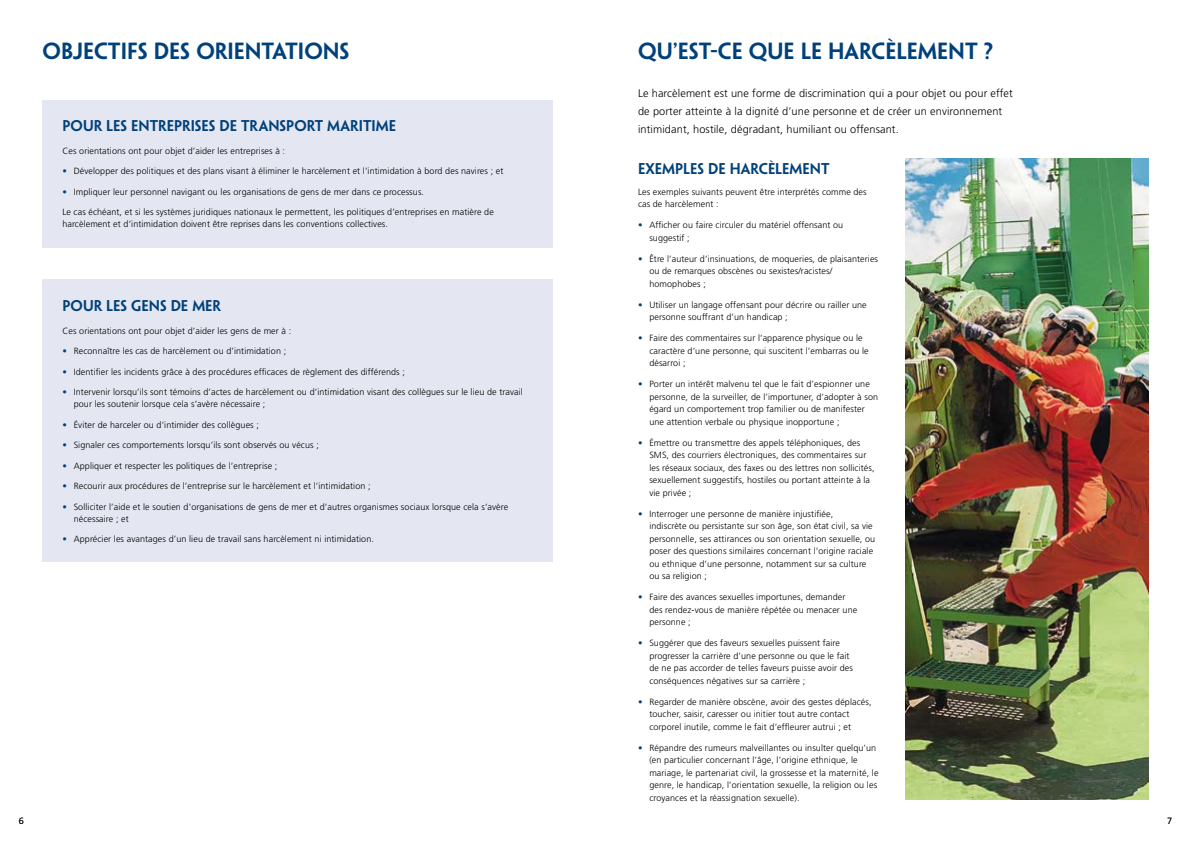
<style>
.page{position:relative;width:1191px;height:842px;background:#fff}
.page>*{position:absolute;margin:0;border:0;box-sizing:border-box;transform-origin:0 0}
.t1{font:600 21px "Penumbra Sans Std";color:#00417b}
.t2{font:600 14px "Penumbra Sans Std";color:#00417b}
.t3{font:300 11px/18px "Frutiger LT Std";letter-spacing:.01em;color:#000}
.t4{font:300 9px/12.5px "Frutiger LT Std";letter-spacing:.01em;color:#000}
.s1{color:#00417b}
</style>
<div class="page">
<div style="left:43px;top:100px;width:510px;height:147px;background:#e4e7f1"></div>
<div style="left:43px;top:280px;width:510px;height:282px;background:#e4e7f1"></div>
<img style="left:905px;top:159px;width:243px;height:640px">
<h1 class="t1" style="left:43px;top:38px;width:308px">OBJECTIFS DES ORIENTATIONS</h1>
<h2 class="t2" style="left:62px;top:117px;width:335px">POUR LES ENTREPRISES DE TRANSPORT MARITIME</h2>
<p class="t4" style="left:62px;top:145px;width:224px">Ces orientations ont pour objet d’aider les entreprises à :</p>
<p class="t4" style="left:62px;top:165px;width:442px"><span class="s1">•</span> Développer des politiques et des plans visant à éliminer le harcèlement et l’intimidation à bord des navires ; et</p>
<p class="t4" style="left:62px;top:186px;width:363px"><span class="s1">•</span> Impliquer leur personnel navigant ou les organisations de gens de mer dans ce processus.</p>
<p class="t4" style="left:62px;top:206px;width:433px;line-height:12px">Le cas échéant, et si les systèmes juridiques nationaux le permettent, les politiques d’entreprises en matière de harcèlement et d’intimidation doivent être reprises dans les conventions collectives.</p>
<h2 class="t2" style="left:62px;top:296px;width:160px">POUR LES GENS DE MER</h2>
<p class="t4" style="left:62px;top:325px;width:230px">Ces orientations ont pour objet d’aider les gens de mer à :</p>
<p class="t4" style="left:62px;top:345px;width:225px"><span class="s1">•</span> Reconnaître les cas de harcèlement ou d’intimidation ;</p>
<p class="t4" style="left:62px;top:366px;width:344px"><span class="s1">•</span> Identifier les incidents grâce à des procédures efficaces de règlement des différends ;</p>
<p class="t4" style="left:74px;top:386px;width:451px;line-height:12px;text-indent:-11px"><span class="s1">•</span> Intervenir lorsqu’ils sont témoins d’actes de harcèlement ou d’intimidation visant des collègues sur le lieu de travail pour les soutenir lorsque cela s’avère nécessaire ;</p>
<p class="t4" style="left:62px;top:419px;width:198px"><span class="s1">•</span> Éviter de harceler ou d’intimider des collègues ;</p>
<p class="t4" style="left:62px;top:439px;width:258px"><span class="s1">•</span> Signaler ces comportements lorsqu’ils sont observés ou vécus ;</p>
<p class="t4" style="left:62px;top:460px;width:216px"><span class="s1">•</span> Appliquer et respecter les politiques de l’entreprise ;</p>
<p class="t4" style="left:62px;top:480px;width:310px"><span class="s1">•</span> Recourir aux procédures de l’entreprise sur le harcèlement et l’intimidation ;</p>
<p class="t4" style="left:74px;top:501px;width:436px;line-height:12px;text-indent:-11px"><span class="s1">•</span> Solliciter l’aide et le soutien d’organisations de gens de mer et d’autres organismes sociaux lorsque cela s’avère nécessaire ; et</p>
<p class="t4" style="left:62px;top:533px;width:313px"><span class="s1">•</span> Apprécier les avantages d’un lieu de travail sans harcèlement ni intimidation.</p>
<h1 class="t1" style="left:638px;top:38px;width:357px">QU’EST-CE QUE LE HARCÈLEMENT ?</h1>
<p class="t3" style="left:638px;top:84px;width:376px">Le harcèlement est une forme de discrimination qui a pour objet ou pour effet de porter atteinte à la dignité d’une personne et de créer un environnement intimidant, hostile, dégradant, humiliant ou offensant.</p>
<h2 class="t2" style="left:638px;top:159px;width:193px">EXEMPLES DE HARCÈLEMENT</h2>
<p class="t4" style="left:638px;top:185px;width:230px">Les exemples suivants peuvent être interprétés comme des cas de harcèlement :</p>
<p class="t4" style="left:649px;top:219px;width:195px;text-indent:-11px"><span class="s1">•</span> Afficher ou faire circuler du matériel offensant ou suggestif ;</p>
<p class="t4" style="left:649px;top:252px;width:230px;text-indent:-11px"><span class="s1">•</span> Être l’auteur d’insinuations, de moqueries, de plaisanteries ou de remarques obscènes ou sexistes/racistes/ homophobes ;</p>
<p class="t4" style="left:649px;top:298px;width:219px;text-indent:-11px"><span class="s1">•</span> Utiliser un langage offensant pour décrire ou railler une personne souffrant d’un handicap ;</p>
<p class="t4" style="left:649px;top:332px;width:221px;text-indent:-11px"><span class="s1">•</span> Faire des commentaires sur l’apparence physique ou le caractère d’une personne, qui suscitent l’embarras ou le désarroi ;</p>
<p class="t4" style="left:649px;top:378px;width:230px;text-indent:-11px"><span class="s1">•</span> Porter un intérêt malvenu tel que le fait d’espionner une personne, de la surveiller, de l’importuner, d’adopter à son égard un comportement trop familier ou de manifester une attention verbale ou physique inopportune ;</p>
<p class="t4" style="left:649px;top:436px;width:227px;text-indent:-11px"><span class="s1">•</span> Émettre ou transmettre des appels téléphoniques, des SMS, des courriers électroniques, des commentaires sur les réseaux sociaux, des faxes ou des lettres non sollicités, sexuellement suggestifs, hostiles ou portant atteinte à la vie privée ;</p>
<p class="t4" style="left:649px;top:507px;width:227px;text-indent:-11px"><span class="s1">•</span> Interroger une personne de manière injustifiée,<br>indiscrète ou persistante sur son âge, son état civil, sa vie personnelle, ses attirances ou son orientation sexuelle, ou poser des questions similaires concernant l’origine raciale ou ethnique d’une personne, notamment sur sa culture ou sa religion ;</p>
<p class="t4" style="left:649px;top:591px;width:209px;text-indent:-11px"><span class="s1">•</span> Faire des avances sexuelles importunes, demander des rendez-vous de manière répétée ou menacer une personne ;</p>
<p class="t4" style="left:649px;top:637px;width:205px;text-indent:-11px"><span class="s1">•</span> Suggérer que des faveurs sexuelles puissent faire progresser la carrière d’une personne ou que le fait de ne pas accorder de telles faveurs puisse avoir des conséquences négatives sur sa carrière ;</p>
<p class="t4" style="left:649px;top:695px;width:224px;text-indent:-11px"><span class="s1">•</span> Regarder de manière obscène, avoir des gestes déplacés, toucher, saisir, caresser ou initier tout autre contact corporel inutile, comme le fait d’effleurer autrui ; et</p>
<p class="t4" style="left:649px;top:741px;width:231px;text-indent:-11px"><span class="s1">•</span> Répandre des rumeurs malveillantes ou insulter quelqu’un (en particulier concernant l’âge, l’origine ethnique, le mariage, le partenariat civil, la grossesse et la maternité, le genre, le handicap, l’orientation sexuelle, la religion ou les croyances et la réassignation sexuelle).</p>
<p class="t4" style="left:19px;top:815px;width:7px">6</p>
<p class="t4" style="left:1167px;top:815px;width:7px">7</p>
</div>
